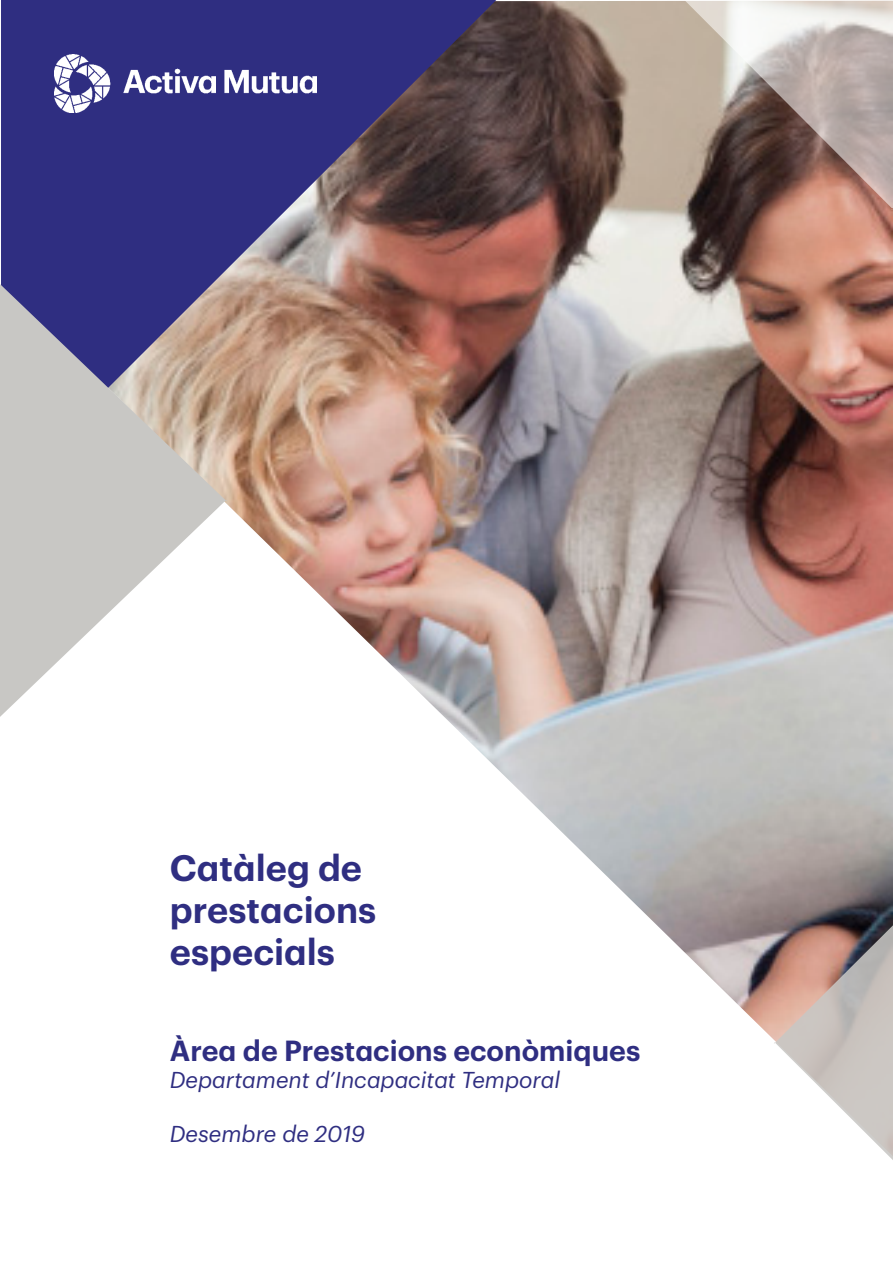
<style>
.page{position:relative;width:893px;height:1263px;background:#fff}
.page>*{position:absolute;margin:0;border:0;box-sizing:border-box;transform-origin:0 0}
._14_TXT_ESQUEMA{font:600 36px "Graphik";color:#2f2e81}
._14_TXT_ESQUEMA-2{font:600 28.5px "Graphik";color:#2f2e81}
._14_TXT_ESQUEMA-3{font:italic 22.5px "Graphik";color:#2f2e81}
</style>
<div class="page">
<img style="left:227px;top:1px;width:666px;height:1039px">
<svg style="left:1px;top:0;width:495px;height:495px;background:#695574"></svg>
<svg style="left:0;top:284px;width:227px;height:433px;fill:#c8c7c4"></svg>
<svg style="left:672px;top:0;width:221px;height:210px;background:#a99891"></svg>
<svg style="left:774px;top:823px;width:119px;height:337px"></svg>
<img style="left:54px;top:54px;width:263px;height:59px">
<p class="_14_TXT_ESQUEMA" style="left:170px;top:840px;width:194px">Catàleg de</p>
<p class="_14_TXT_ESQUEMA" style="left:170px;top:882px;width:208px">prestacions</p>
<p class="_14_TXT_ESQUEMA" style="left:170px;top:924px;width:167px">especials</p>
<p class="_14_TXT_ESQUEMA-2" style="left:170px;top:1028px;width:472px">Àrea de Prestacions econòmiques</p>
<p class="_14_TXT_ESQUEMA-3" style="left:170px;top:1063px;width:392px">Departament d’Incapacitat Temporal</p>
<p class="_14_TXT_ESQUEMA-3" style="left:170px;top:1117px;width:197px">Desembre de 2019</p>
</div>
